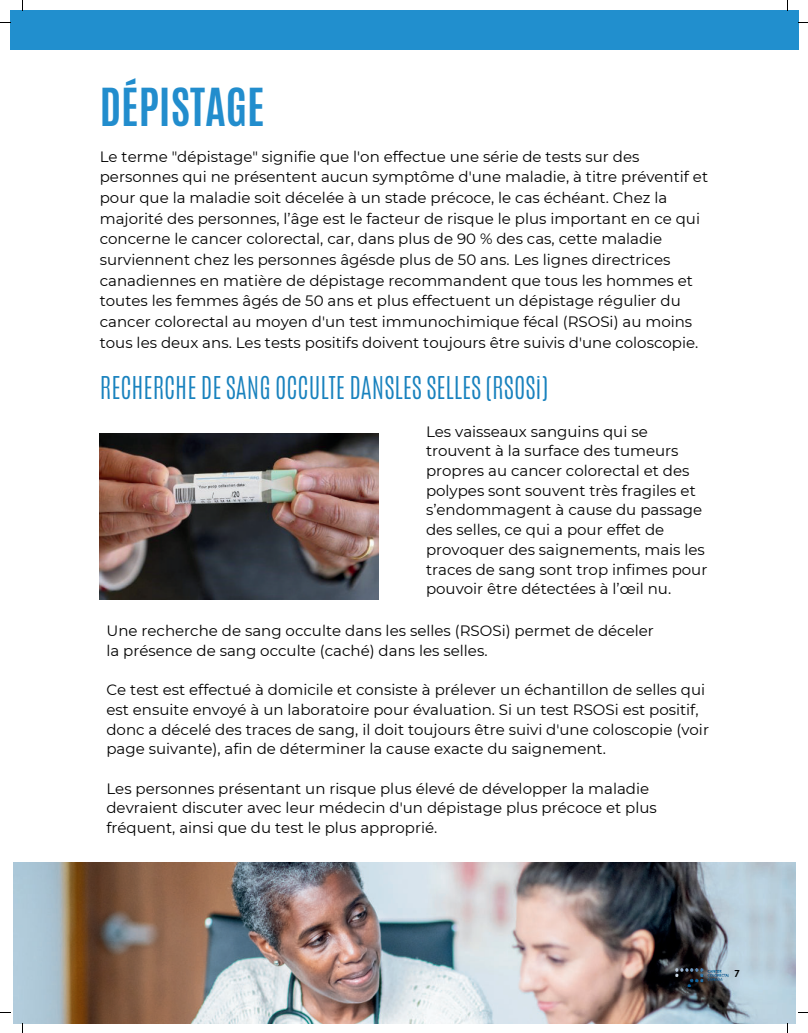
<style>
.page{position:relative;width:808px;height:1033px;background:#fff}
.page>*{position:absolute;margin:0;border:0;box-sizing:border-box;transform-origin:0 0}
.t1{font:700 43.75px "Antonio";color:#228dcd}
.t2{font:300 26.25px "Antonio";color:#1982be}
.t3{font:15px/19.8px "Montserrat";color:#000}
.t4{font:700 10px "Brandon Text";color:#000}
</style>
<div class="page">
<div style="left:10px;top:10px;width:788px;height:40px;background:#218fce"></div>
<img style="left:13px;top:862px;width:782px;height:161px">
<img style="left:99px;top:433px;width:279px;height:166px">
<img style="left:672px;top:968px;width:56px;height:18px">
<h1 class="t1" style="left:100px;top:74px;width:166px">DÉPISTAGE</h1>
<p class="t3" style="left:100px;top:146px;width:609px;line-height:20.6px">Le terme "dépistage" signifie que l'on effectue une série de tests sur des personnes qui ne présentent aucun symptôme d'une maladie, à titre préventif et pour que la maladie soit décelée à un stade précoce, le cas échéant. Chez la majorité des personnes, l’âge est le facteur de risque le plus important en ce qui concerne le cancer colorectal, car, dans plus de 90 % des cas, cette maladie surviennent chez les personnes âgésde plus de 50 ans. Les lignes directrices canadiennes en matière de dépistage recommandent que tous les hommes et toutes les femmes âgés de 50 ans et plus effectuent un dépistage régulier du cancer colorectal au moyen d'un test immunochimique fécal (RSOSi) au moins tous les deux ans. Les tests positifs doivent toujours être suivis d'une coloscopie.</p>
<h2 class="t2" style="left:100px;top:369px;width:450px">RECHERCHE DE SANG OCCULTE DANSLES SELLES (RSOSi)</h2>
<p class="t3" style="left:426px;top:421px;width:283px">Les vaisseaux sanguins qui se trouvent à la surface des tumeurs propres au cancer colorectal et des polypes sont souvent très fragiles et s’endommagent à cause du passage des selles, ce qui a pour effet de provoquer des saignements, mais les traces de sang sont trop infimes pour pouvoir être détectées à l’œil nu.</p>
<p class="t3" style="left:106px;top:620px;width:549px">Une recherche de sang occulte dans les selles (RSOSi) permet de déceler la présence de sang occulte (caché) dans les selles.</p>
<p class="t3" style="left:106px;top:679px;width:604px">Ce test est effectué à domicile et consiste à prélever un échantillon de selles qui est ensuite envoyé à un laboratoire pour évaluation. Si un test RSOSi est positif, donc a décelé des traces de sang, il doit toujours être suivi d'une coloscopie (voir page suivante), afin de déterminer la cause exacte du saignement.</p>
<p class="t3" style="left:106px;top:778px;width:552px">Les personnes présentant un risque plus élevé de développer la maladie devraient discuter avec leur médecin d'un dépistage plus précoce et plus fréquent, ainsi que du test le plus approprié.</p>
<p class="t4" style="left:734px;top:966px;width:7px">7</p>
</div>
